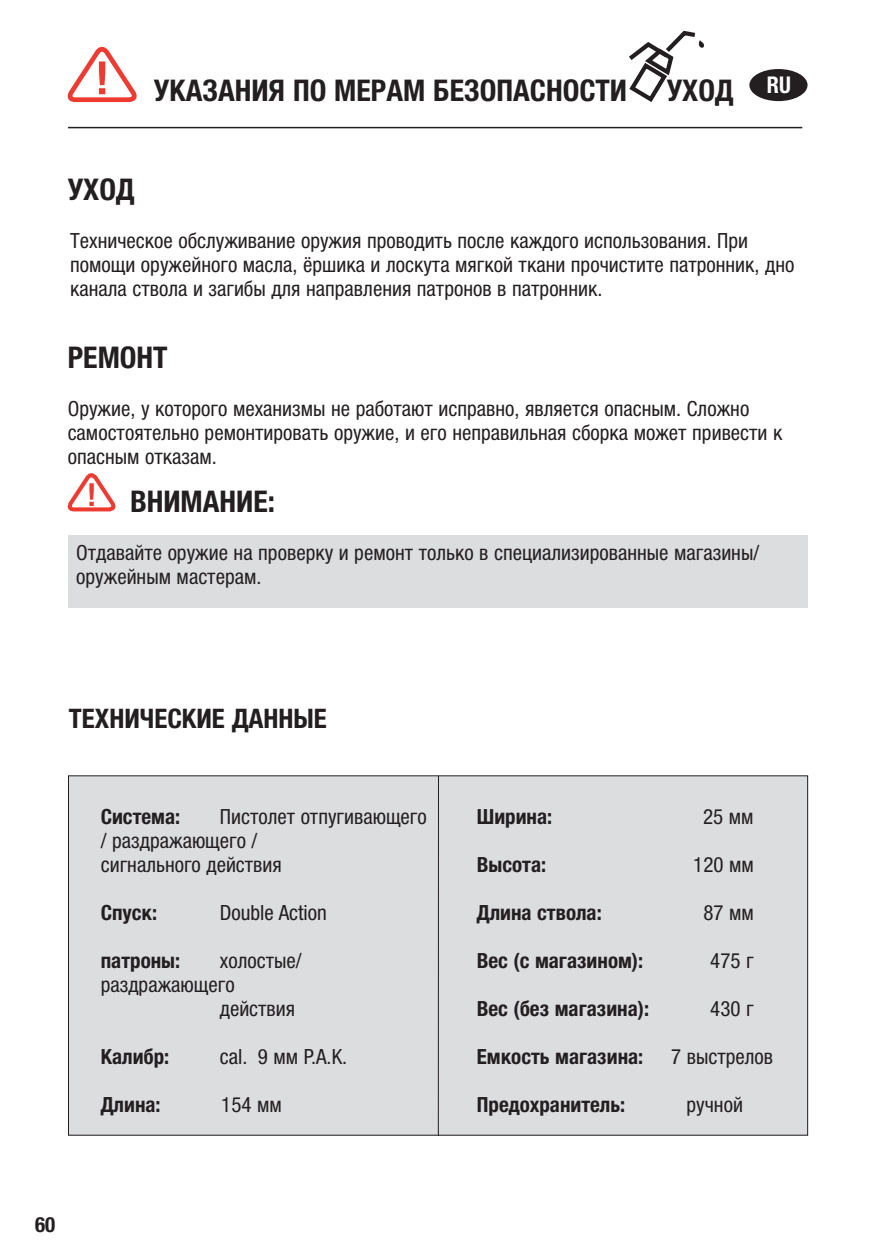
<style>
.page{position:relative;width:893px;height:1259px;background:#fff}
.page>*{position:absolute;margin:0;border:0;box-sizing:border-box;transform-origin:0 0}
.t1{font:700 condensed 30px "Helvetica Neue LTCYR";color:#231f20}
.t2{font:700 condensed 27px "Helvetica Neue LTCYR";color:#231f20}
.t3{font:700 condensed 23.1px "Helvetica Neue LT Pro";color:#fff;scale:.95 1}
.t4{font:condensed 21px/24px "Helvetica Neue LTCYR";color:#231f20}
.t5{font:700 condensed 21px "Helvetica Neue LTCYR";color:#231f20}
.t6{font:condensed 21px "Helvetica Neue LT Pro";color:#231f20}
.t7{font:700 condensed 21px "Helvetica Neue LT Pro";color:#231f20}
.s1{font-family:"Helvetica Neue LTCYR"}
</style>
<div class="page">
<hr style="left:68px;top:127px;width:734px;height:1px;background:#231f20">
<div style="left:749px;top:69px;width:58px;height:32px;background:#231f20;border-radius:50%"></div>
<div style="left:68px;top:776px;width:740px;height:359px;background:#dcdddf"></div>
<hr style="left:438px;top:776px;width:1px;height:360px;background:#231f20">
<div style="left:68px;top:535px;width:740px;height:72px;background:#dcdddf"></div>
<svg style="left:67px;top:473px;width:49px;height:39px"></svg>
<svg style="left:67px;top:46px;width:70px;height:57px"></svg>
<svg style="left:629px;top:30px;width:75px;height:72px"></svg>
<h1 class="t1" style="left:154px;top:80px;width:475px">УКАЗАНИЯ ПО МЕРАМ БЕЗОПАСНОСТИ</h1>
<h1 class="t1" style="left:667px;top:80px;width:68px">УХОД</h1>
<h1 class="t1" style="left:68px;top:178px;width:68px">УХОД</h1>
<p class="t3" style="left:767px;top:77px;width:27px">RU</p>
<p class="t4" style="left:70px;top:230px;width:726px">Техническое обслуживание оружия проводить после каждого использования. При помощи оружейного масла, ёршика и лоскута мягкой ткани прочистите патронник, дно канала ствола и загибы для направления патронов в патронник.</p>
<h1 class="t1" style="left:68px;top:346px;width:101px">РЕМОНТ</h1>
<p class="t4" style="left:68px;top:398px;width:716px">Оружие, у которого механизмы не работают исправно, является опасным. Сложно самостоятельно ремонтировать оружие, и его неправильная сборка может привести к опасным отказам.</p>
<h1 class="t1" style="left:130px;top:490px;width:146px">ВНИМАНИЕ:</h1>
<p class="t4" style="left:76px;top:542px;width:684px">Отдавайте оружие на проверку и ремонт только в специализированные магазины/ оружейным мастерам.</p>
<p class="t2" style="left:69px;top:708px;width:259px">ТЕХНИЧЕСКИЕ ДАННЫЕ</p>
<p class="t5" style="left:101px;top:808px;width:81px">Система:</p>
<p class="t4" style="left:101px;top:806px;width:327px;text-indent:119px">Пистолет отпугивающего / раздражающего /<br>сигнального действия</p>
<p class="t5" style="left:101px;top:904px;width:58px">Спуск:</p>
<p class="t6" style="left:220px;top:904px;width:109px">Double Action</p>
<p class="t5" style="left:101px;top:952px;width:81px">патроны:</p>
<p class="t4" style="left:220px;top:950px;width:83px">холостые/</p>
<p class="t4" style="left:101px;top:974px;width:135px">раздражающего</p>
<p class="t4" style="left:220px;top:998px;width:77px">действия</p>
<p class="t5" style="left:101px;top:1048px;width:70px">Калибр:</p>
<p class="t6" style="left:220px;top:1048px;width:129px">cal. 9 <span class="s1">мм</span> P.A.K.</p>
<p class="t5" style="left:101px;top:1096px;width:61px">Длина:</p>
<p class="t6" style="left:221px;top:1096px;width:62px">154 <span class="s1">мм</span></p>
<p class="t7" style="left:35px;top:1216px;width:22px">60</p>
<p class="t5" style="left:477px;top:808px;width:77px">Ширина:</p>
<p class="t6" style="left:703px;top:808px;width:52px">25 <span class="s1">мм</span></p>
<p class="t5" style="left:477px;top:856px;width:71px">Высота:</p>
<p class="t6" style="left:693px;top:856px;width:62px">120 <span class="s1">мм</span></p>
<p class="t5" style="left:477px;top:904px;width:126px">Длина ствола:</p>
<p class="t6" style="left:703px;top:904px;width:52px">87 <span class="s1">мм</span></p>
<p class="t5" style="left:477px;top:952px;width:168px">Вес (с магазином):</p>
<p class="t6" style="left:710px;top:952px;width:45px">475 <span class="s1">г</span></p>
<p class="t5" style="left:477px;top:1000px;width:174px">Вес (без магазина):</p>
<p class="t6" style="left:710px;top:1000px;width:45px">430 <span class="s1">г</span></p>
<p class="t5" style="left:477px;top:1048px;width:168px">Емкость магазина:</p>
<p class="t4" style="left:671px;top:1046px;width:104px">7 выстрелов</p>
<p class="t5" style="left:477px;top:1096px;width:150px">Предохранитель:</p>
<p class="t4" style="left:686px;top:1094px;width:58px">ручной</p>
</div>
